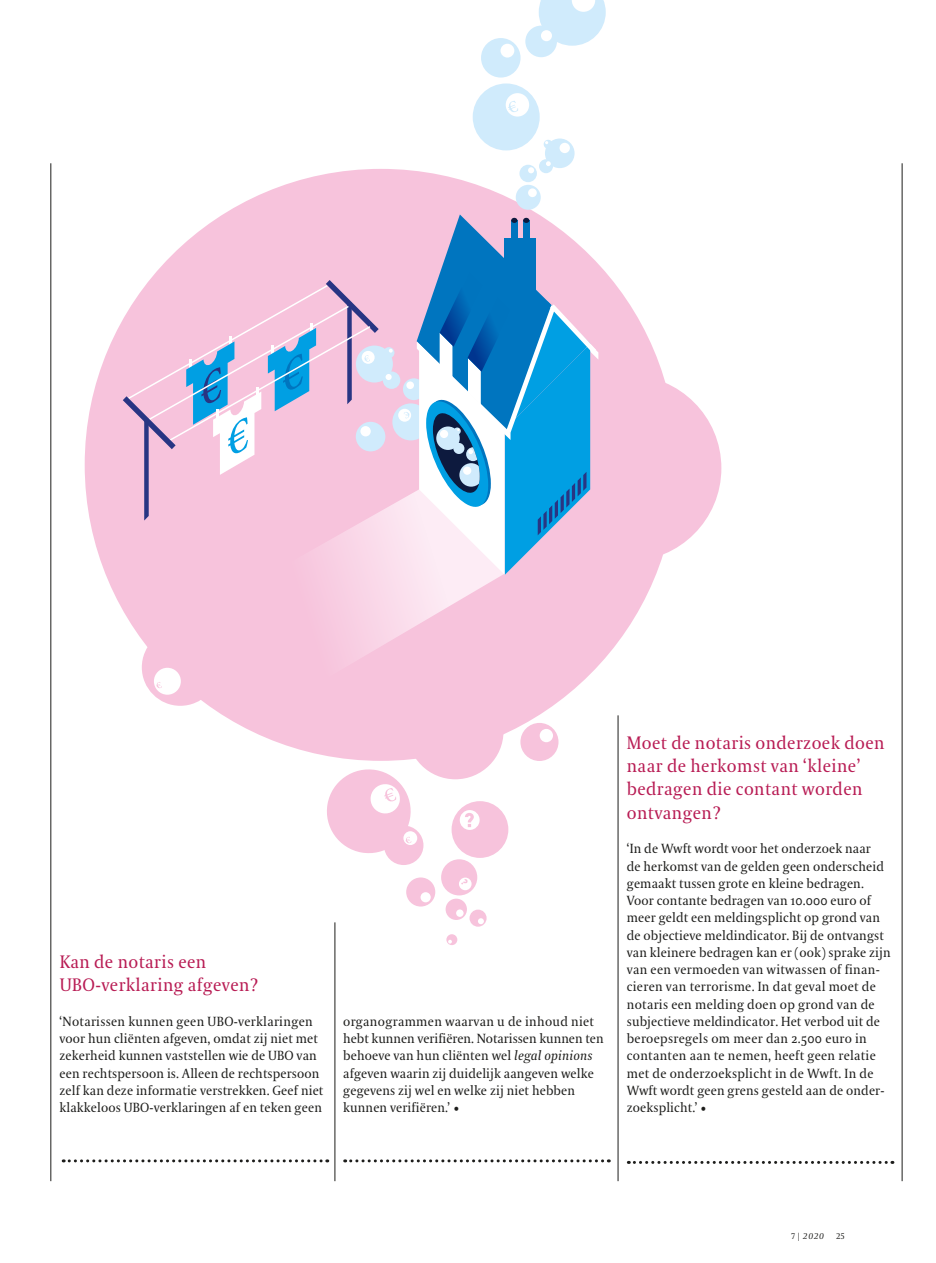
<style>
.page{position:relative;width:936px;height:1263px;background:#fff}
.page>*{position:absolute;margin:0;border:0;box-sizing:border-box;transform-origin:0 0}
.t1{font:18px/23.2px "VPRO Coranto";letter-spacing:.02em;color:#b81c54}
.t2{font:13.2px/17.2px "VPRO Coranto";letter-spacing:.01em;color:#1d1d1b}
.t3{font:italic 8.25px "VPRO Coranto";color:#1d1d1b}
.t4{font:8.25px "VPRO Coranto Cn";color:#1d1d1b}
.s1{font-style:italic}
.s2{font-family:"VPRO Coranto Cn";font-style:normal}
</style>
<div class="page">
<hr style="left:51px;top:163px;width:1px;height:1018px;background:#1d1d1b">
<hr style="left:901px;top:163px;width:1px;height:1018px;background:#1d1d1b">
<svg style="left:63px;top:1159px;width:265px;height:3px"></svg>
<svg style="left:344px;top:1159px;width:265px;height:3px"></svg>
<svg style="left:628px;top:1161px;width:264px;height:3px"></svg>
<hr style="left:617px;top:715px;width:1px;height:466px;background:#1d1d1b">
<hr style="left:334px;top:922px;width:1px;height:259px;background:#1d1d1b">
<div style="left:441px;top:859px;width:36px;height:36px;background:#f7c3dc;border-radius:50%"></div>
<div style="left:459px;top:877px;width:12px;height:13px;background:#fff;border-radius:50%"></div>
<div style="left:445px;top:899px;width:22px;height:21px;background:#f7c3dc;border-radius:50%"></div>
<div style="left:456px;top:909px;width:7px;height:8px;background:#fff;border-radius:50%"></div>
<div style="left:469px;top:910px;width:17px;height:17px;background:#f7c3dc;border-radius:50%"></div>
<svg style="left:478px;top:918px;width:6px;height:6px"></svg>
<div style="left:446px;top:934px;width:11px;height:11px;background:#f7c3dc;border-radius:50%"></div>
<svg style="left:448px;top:940px;width:4px;height:3px"></svg>
<div style="left:407px;top:683px;width:96px;height:96px;background:#f7c3dc;border-radius:50%"></div>
<div style="left:85px;top:169px;width:592px;height:592px;background:#f7c3dc;border-radius:50%"></div>
<svg style="left:244px;top:328px;width:260px;height:433px"></svg>
<div style="left:520px;top:723px;width:38px;height:38px;background:#f7c3dc;border-radius:50%"></div>
<div style="left:539px;top:729px;width:14px;height:13px;background:#fff;border-radius:50%"></div>
<div style="left:142px;top:629px;width:77px;height:77px;background:#f7c3dc;border-radius:50%"></div>
<div style="left:154px;top:668px;width:27px;height:27px;background:#fff;border-radius:50%"></div>
<div style="left:451px;top:801px;width:57px;height:57px;background:#f7c3dc;border-radius:50%"></div>
<div style="left:459px;top:810px;width:20px;height:20px;background:#fff;border-radius:50%"></div>
<div style="left:406px;top:877px;width:29px;height:29px;background:#f7c3dc;border-radius:50%"></div>
<div style="left:420px;top:892px;width:10px;height:10px;background:#fff;border-radius:50%"></div>
<div style="left:384px;top:825px;width:39px;height:40px;background:#f7c3dc;border-radius:50%"></div>
<div style="left:403px;top:831px;width:14px;height:14px;background:#fff;border-radius:50%"></div>
<svg style="left:327px;top:769px;width:87px;height:87px"></svg>
<svg style="left:465px;top:813px;width:9px;height:14px"></svg>
<svg style="left:461px;top:879px;width:7px;height:5px"></svg>
<div style="left:535px;top:375px;width:186px;height:186px;background:#f7c3dc;border-radius:50%"></div>
<div style="left:392px;top:403px;width:37px;height:37px;background:#d0ebfc;border-radius:50%"></div>
<div style="left:398px;top:409px;width:13px;height:13px;background:#fff;border-radius:50%"></div>
<div style="left:356px;top:422px;width:29px;height:29px;background:#d0ebfc;border-radius:50%"></div>
<div style="left:356px;top:346px;width:37px;height:36px;background:#d0ebfc;border-radius:50%"></div>
<div style="left:403px;top:378px;width:22px;height:22px;background:#d0ebfc;border-radius:50%"></div>
<div style="left:406px;top:381px;width:8px;height:8px;background:#fff;border-radius:50%"></div>
<div style="left:383px;top:371px;width:17px;height:18px;background:#d0ebfc;border-radius:50%"></div>
<svg style="left:385px;top:374px;width:6px;height:6px"></svg>
<svg style="left:383px;top:347px;width:11px;height:11px"></svg>
<div style="left:545px;top:138px;width:29px;height:30px;background:#d0ebfc;border-radius:50%"></div>
<div style="left:559px;top:143px;width:11px;height:10px;background:#fff;border-radius:50%"></div>
<div style="left:539px;top:159px;width:14px;height:14px;background:#d0ebfc;border-radius:50%"></div>
<svg style="left:543px;top:140px;width:9px;height:9px"></svg>
<div style="left:472px;top:83px;width:67px;height:67px;background:#d0ebfc;border-radius:50%"></div>
<div style="left:505px;top:93px;width:24px;height:24px;background:#fff;border-radius:50%"></div>
<div style="left:481px;top:38px;width:39px;height:40px;background:#d0ebfc;border-radius:50%"></div>
<div style="left:500px;top:44px;width:14px;height:14px;background:#fff;border-radius:50%"></div>
<div style="left:525px;top:26px;width:32px;height:31px;background:#d0ebfc;border-radius:50%"></div>
<svg style="left:536px;top:0;width:69px;height:46px"></svg>
<svg style="left:123px;top:280px;width:255px;height:240px"></svg>
<svg style="left:404px;top:412px;width:6px;height:7px"></svg>
<svg style="left:506px;top:100px;width:12px;height:14px"></svg>
<svg style="left:155px;top:682px;width:7px;height:6px"></svg>
<svg style="left:416px;top:161px;width:182px;height:414px"></svg>
<h1 class="t1" style="left:60px;top:950px;width:200px">Kan de notaris een<br>UBO-verklaring afgeven?</h1>
<p class="t2" style="left:60px;top:1013px;width:265px">‘Notarissen kunnen geen UBO-verklaringen voor hun cliënten afgeven, omdat zij niet met zekerheid kunnen vaststellen wie de UBO van een rechtspersoon is. Alleen de rechtspersoon zelf kan deze informatie verstrekken. Geef niet klakkeloos UBO-verklaringen af en teken geen</p>
<p class="t2" style="left:343px;top:1013px;width:262px">organogrammen waarvan u de inhoud niet hebt kunnen verifiëren. Notarissen kunnen ten behoeve van hun cliënten wel <span class="s1">legal opinions </span>afgeven waarin zij duidelijk aangeven welke gegevens zij wel en welke zij niet hebben kunnen verifiëren.’ •</p>
<h1 class="t1" style="left:626px;top:731px;width:259px">Moet de notaris onderzoek doen naar de herkomst van ‘kleine’ bedragen die contant worden ontvangen?</h1>
<p class="t2" style="left:626px;top:840px;width:265px">‘In de Wwft wordt voor het onderzoek naar<br>de herkomst van de gelden geen onderscheid gemaakt tussen grote en kleine bedragen.<br>Voor contante bedragen van 10.000 euro of meer geldt een meldingsplicht op grond van de objectieve meldindicator. Bij de ontvangst van kleinere bedragen kan er (ook) sprake zijn van een vermoeden van witwassen of finan&shy;cieren van terrorisme. In dat geval moet de notaris een melding doen op grond van de subjectieve meldindicator. Het verbod uit de beroepsregels om meer dan 2.500 euro in contanten aan te nemen, heeft geen relatie met de onderzoeksplicht in de Wwft. In de Wwft wordt geen grens gesteld aan de onder&shy;zoeksplicht.’ •</p>
<p class="t3" style="left:791px;top:1231px;width:34px"><span class="s2">7 |</span> 2020</p>
<p class="t4" style="left:836px;top:1231px;width:10px">25</p>
</div>
